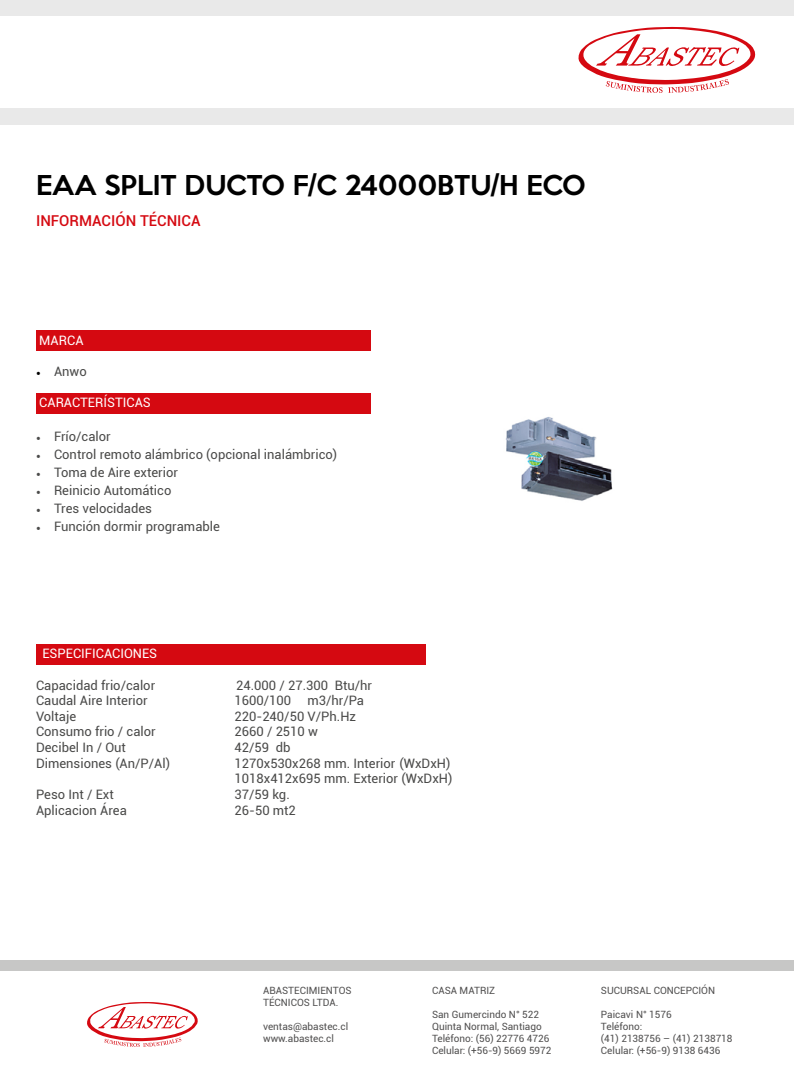
<style>
.page{position:relative;width:794px;height:1078px;background:#fff}
.page>*{position:absolute;margin:0;border:0;box-sizing:border-box;transform-origin:0 0}
.títulos{font:500 25px "Keep Calm";color:#000}
.títulos-2{font:500 15px "Roboto";color:#d50911}
.t1{font:13px "Roboto";color:#4a4a49}
.t2{font:13px "Roboto";color:#fff}
.t3{font:10px "Roboto";color:#504f4f}
.s1{font-family:"Minion Pro";font-size:12px;color:#000}
.s2{font-family:"Minion Pro";font-size:12px}
</style>
<div class="page">
<div style="left:36px;top:644px;width:390px;height:20px;background:#d50911"></div>
<div style="left:36px;top:330px;width:334px;height:21px;background:#d50911"></div>
<div style="left:36px;top:393px;width:334px;height:20px;background:#d50911"></div>
<div style="left:0;top:0;width:794px;height:124px;background:#e9e9e9"></div>
<div style="left:0;top:16px;width:794px;height:92px;background:#fff"></div>
<div style="left:0;top:960px;width:794px;height:10px;background:#c7c7c6"></div>
<svg style="left:87px;top:1002px;width:111px;height:44px"></svg>
<svg style="left:578px;top:26px;width:178px;height:67px"></svg>
<img style="left:505px;top:417px;width:108px;height:84px">
<p class="títulos" style="left:36px;top:163px;width:551px">EAA SPLIT DUCTO F/C 24000BTU/H ECO</p>
<p class="títulos-2" style="left:36px;top:210px;width:166px">INFORMACIÓN TÉCNICA</p>
<p class="t2" style="left:39px;top:331px;width:46px">MARCA</p>
<p class="t1" style="left:36px;top:362px;width:52px"><span class="s1">•</span> Anwo</p>
<p class="t2" style="left:39px;top:393px;width:113px">CARACTERÍSTICAS</p>
<p class="t1" style="left:36px;top:427px;width:76px"><span class="s2">•</span> Frío/calor</p>
<p class="t1" style="left:36px;top:445px;width:303px"><span class="s2">•</span> Control remoto alámbrico (opcional inalámbrico)</p>
<p class="t1" style="left:36px;top:463px;width:143px"><span class="s2">•</span> Toma de Aire exterior</p>
<p class="t1" style="left:36px;top:481px;width:137px"><span class="s2">•</span> Reinicio Automático</p>
<p class="t1" style="left:36px;top:499px;width:118px"><span class="s2">•</span> Tres velocidades</p>
<p class="t1" style="left:36px;top:517px;width:185px"><span class="s2">•</span> Función dormir programable</p>
<p class="t2" style="left:42px;top:644px;width:116px">ESPECIFICACIONES</p>
<p class="t1" style="left:36px;top:675px;width:121px">Capacidad frio/calor</p>
<p class="t1" style="left:236px;top:675px;width:137px">24.000 / 27.300 Btu/hr</p>
<p class="t1" style="left:36px;top:691px;width:113px">Caudal Aire Interior</p>
<p class="t1" style="left:234px;top:691px;width:131px">1600/100 m3/hr/Pa</p>
<p class="t1" style="left:36px;top:707px;width:42px">Voltaje</p>
<p class="t1" style="left:234px;top:707px;width:123px">220-240/50 V/Ph.Hz</p>
<p class="t1" style="left:36px;top:722px;width:121px">Consumo frio / calor</p>
<p class="t1" style="left:234px;top:722px;width:85px">2660 / 2510 w</p>
<p class="t1" style="left:36px;top:738px;width:91px">Decibel In / Out</p>
<p class="t1" style="left:234px;top:738px;width:57px">42/59 db</p>
<p class="t1" style="left:36px;top:753px;width:136px">Dimensiones (An/P/Al)</p>
<p class="t1" style="left:234px;top:753px;width:217px">1270x530x268 mm. Interior (WxDxH)</p>
<p class="t1" style="left:234px;top:769px;width:219px">1018x412x695 mm. Exterior (WxDxH)</p>
<p class="t1" style="left:36px;top:785px;width:79px">Peso Int / Ext</p>
<p class="t1" style="left:234px;top:785px;width:57px">37/59 kg.</p>
<p class="t1" style="left:36px;top:800px;width:92px">Aplicacion Área</p>
<p class="t1" style="left:234px;top:800px;width:63px">26-50 mt2</p>
<p class="t3" style="left:263px;top:983px;width:90px">ABASTECIMIENTOS</p>
<p class="t3" style="left:263px;top:995px;width:77px">TÉCNICOS LTDA.</p>
<p class="t3" style="left:263px;top:1019px;width:87px">ventas@abastec.cl</p>
<p class="t3" style="left:263px;top:1031px;width:72px">www.abastec.cl</p>
<p class="t3" style="left:432px;top:983px;width:65px">CASA MATRIZ</p>
<p class="t3" style="left:432px;top:1007px;width:109px">San Gumercindo N° 522</p>
<p class="t3" style="left:432px;top:1019px;width:111px">Quinta Normal, Santiago</p>
<p class="t3" style="left:432px;top:1031px;width:119px">Teléfono: (56) 22776 4726</p>
<p class="t3" style="left:432px;top:1043px;width:121px">Celular: (+56-9) 5669 5972</p>
<p class="t3" style="left:601px;top:983px;width:116px">SUCURSAL CONCEPCIÓN</p>
<p class="t3" style="left:601px;top:1007px;width:72px">Paicavi N° 1576</p>
<p class="t3" style="left:601px;top:1019px;width:43px">Teléfono:</p>
<p class="t3" style="left:601px;top:1031px;width:133px">(41) 2138756 – (41) 2138718</p>
<p class="t3" style="left:601px;top:1043px;width:121px">Celular: (+56-9) 9138 6436</p>
</div>
